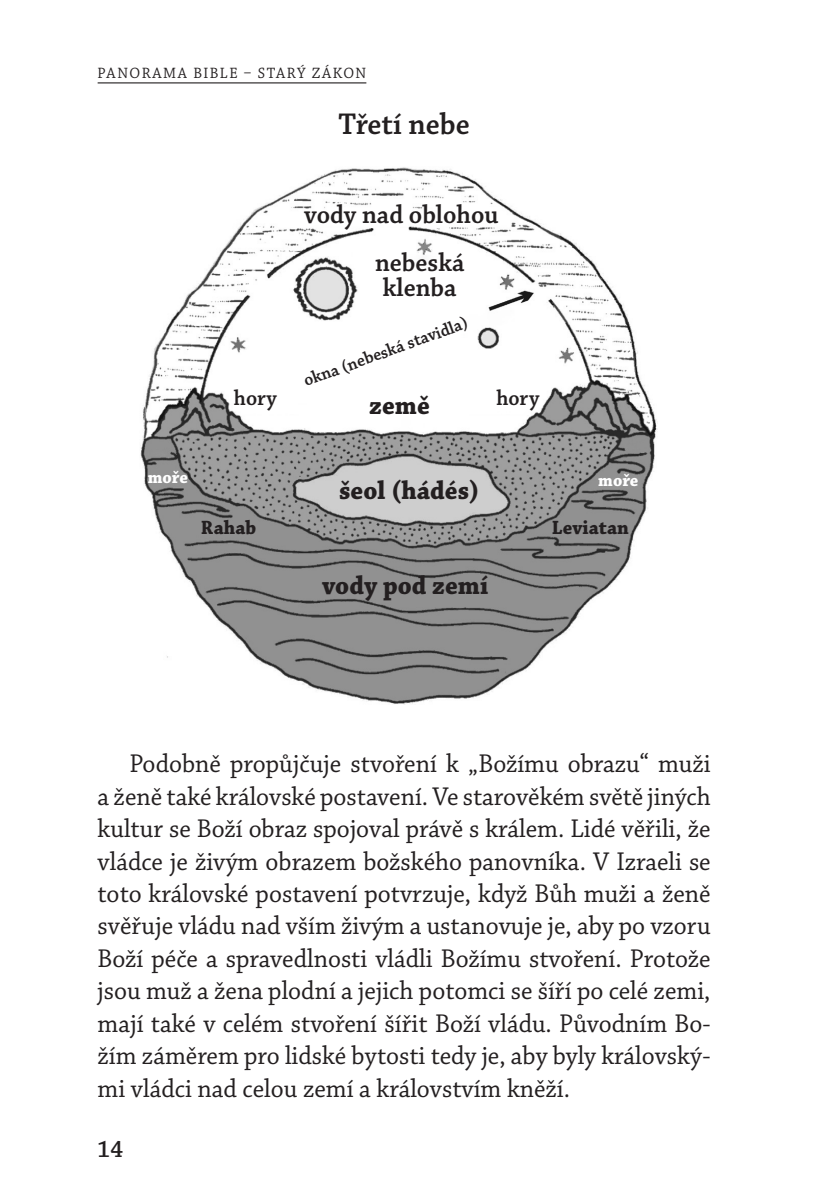
<style>
.page{position:relative;width:821px;height:1203px;background:#fff}
.page>*{position:absolute;margin:0;border:0;box-sizing:border-box;transform-origin:0 0}
.t1{font:600 31.5px "Chaparral Pro";color:#231f20;scale:.95 1}
.t2{font:27px/32.4px "Chaparral Pro";color:#231f20;text-align:justify;scale:.95 1}
.t3{font:600 27px/48.4px "Chaparral Pro";color:#231f20;scale:.95 1}
.t4{font:700 27px "Chaparral Pro";color:#231f20;scale:.95 1}
.t5{font:600 24.75px "Chaparral Pro";color:#231f20;scale:.95 1}
.t6{font:600 22.5px "Chaparral Pro";color:#231f20;scale:.95 1}
.t7{font:700 20.25px "Chaparral Pro";color:#231f20;scale:.95 1}
.t8{font:600 18px "Chaparral Pro";color:#231f20;scale:.95 1}
.t9{font:700 18px "Chaparral Pro";color:#fff;scale:.95 1}
.t10{font:15.75px "Chaparral Pro";letter-spacing:.1em;color:#231f20;scale:.95 1}
</style>
<div class="page">
<hr style="left:98px;top:82px;width:268px;height:1px;background:#231f20">
<img style="left:140px;top:167px;width:516px;height:537px">
<p class="t10" style="left:98px;top:67px;width:149px">PANORAMA BIBLE</p>
<p class="t10" style="left:257px;top:67px;width:116px">STARÝ ZÁKON</p>
<p class="t1" style="left:338px;top:111px;width:140px">Třetí nebe</p>
<p class="t3" style="left:375px;top:192px;width:131px;text-indent:-71px">vody nad oblohou nebeská</p>
<p class="t3" style="left:383px;top:265px;width:79px">klenba</p>
<p class="t8" style="left:302px;top:374px;width:184px;rotate:-20deg">okna (nebeská stavidla)</p>
<p class="t6" style="left:234px;top:389px;width:47px">hory</p>
<p class="t6" style="left:496px;top:389px;width:47px">hory</p>
<p class="t4" style="left:369px;top:394px;width:65px">země</p>
<p class="t9" style="left:148px;top:470px;width:44px">moře</p>
<p class="t9" style="left:598px;top:473px;width:44px">moře</p>
<p class="t4" style="left:339px;top:480px;width:149px">šeol (hádés)</p>
<p class="t7" style="left:201px;top:520px;width:60px">Rahab</p>
<p class="t7" style="left:551px;top:520px;width:82px">Leviatan</p>
<p class="t4" style="left:322px;top:575px;width:176px">vody pod zemí</p>
<p class="t2" style="left:98px;top:750px;width:646px;text-indent:32px">Podobně propůjčuje stvoření k „Božímu obrazu“ muži a ženě také královské postavení. Ve starověkém světě jiných kultur se Boží obraz spojoval právě s králem. Lidé věřili, že vládce je živým obrazem božského panovníka. V Izraeli se toto královské postavení potvrzuje, když Bůh muži a ženě svěřuje vládu nad vším živým a ustanovuje je, aby po vzoru Boží péče a spravedlnosti vládli Božímu stvoření. Protože jsou muž a žena plodní a jejich potomci se šíří po celé zemi, mají také v celém stvoření šířit Boží vládu. Původním Bo&shy;žím záměrem pro lidské bytosti tedy je, aby byly královský&shy;mi vládci nad celou zemí a královstvím kněží.</p>
<p class="t5" style="left:98px;top:1139px;width:28px">14</p>
</div>
